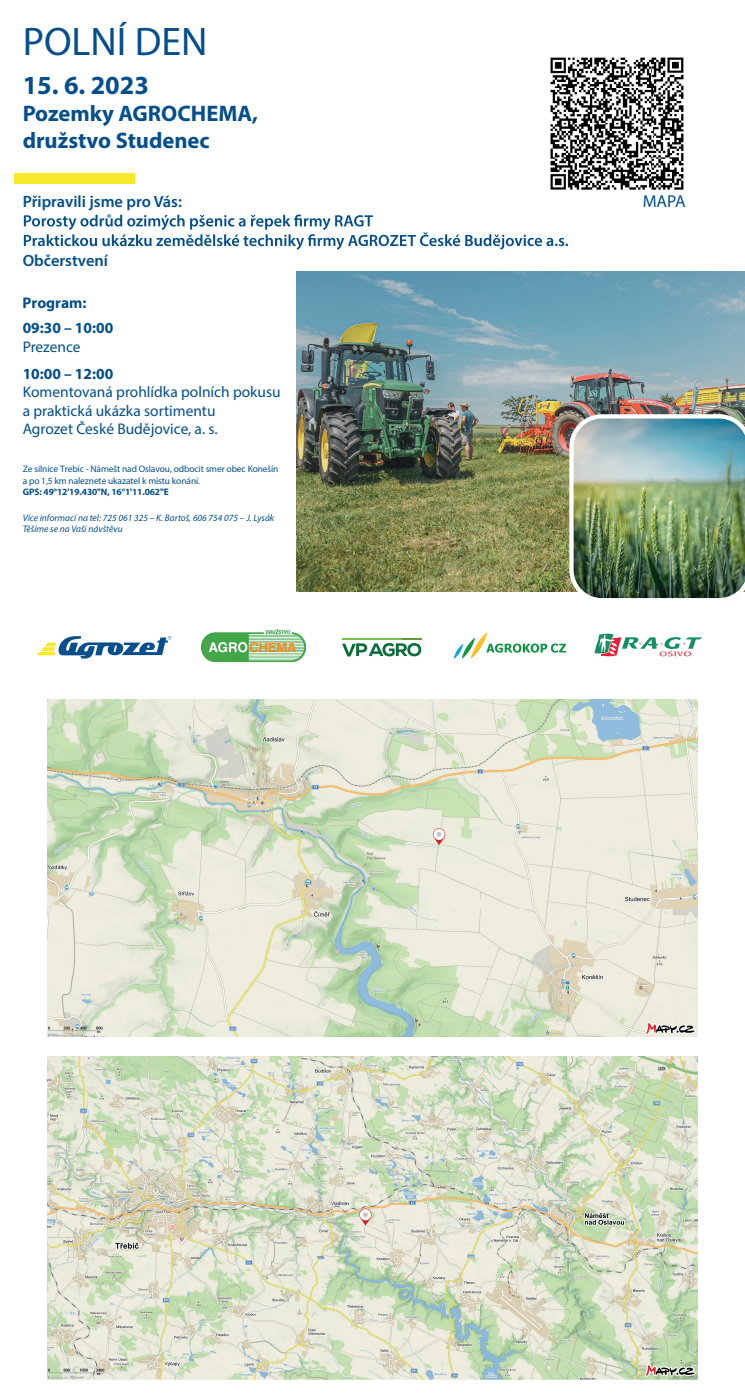
<style>
.page{position:relative;width:745px;height:1400px;background:#fff}
.page>*{position:absolute;margin:0;border:0;box-sizing:border-box;transform-origin:0 0}
.t1{font:40px "Myriad Pro";color:#044f8b}
.t2{font:700 26.25px "Myriad Pro";color:#044f8b}
.t3{font:700 22.5px/27px "Myriad Pro";color:#044f8b}
.t4{font:17.25px "Myriad Pro";color:#044f8b}
.t5{font:600 16.38px "Myriad Pro";color:#044f8b}
.t6{font:15.38px/18.5px "Myriad Pro";color:#044f8b}
.t7{font:700 15.38px "Myriad Pro";color:#044f8b}
.t8{font:9.38px/11.4px "Myriad Pro";letter-spacing:-.01em;color:#044f8b}
.t9{font:italic 9.38px/11.4px "Myriad Pro";color:#044f8b}
.t10{font:700 9.38px "Myriad Pro";letter-spacing:-.01em;color:#044f8b}
</style>
<div class="page">
<svg style="left:24px;top:214px;width:543px;height:36px"></svg>
<div style="left:14px;top:173px;width:121px;height:10px;background:#f8e92a"></div>
<img style="left:550px;top:57px;width:134px;height:133px">
<img style="left:296px;top:271px;width:448px;height:321px">
<svg style="left:594px;top:633px;width:107px;height:24px"></svg>
<img style="left:202px;top:629px;width:103px;height:32px">
<svg style="left:453px;top:632px;width:112px;height:27px"></svg>
<svg style="left:342px;top:638px;width:79px;height:18px"></svg>
<svg style="left:37px;top:636px;width:134px;height:22px"></svg>
<img style="left:569px;top:414px;width:175px;height:188px">
<img style="left:47px;top:699px;width:650px;height:337px">
<img style="left:47px;top:1056px;width:650px;height:323px">
<h1 class="t1" style="left:23px;top:17px;width:186px">POLNÍ DEN</h1>
<h2 class="t2" style="left:23px;top:68px;width:128px">15. 6. 2023</h2>
<h3 class="t3" style="left:23px;top:99px;width:237px">Pozemky AGROCHEMA, družstvo Studenec</h3>
<p class="t5" style="left:23px;top:191px;width:161px">Připravili jsme pro Vás:</p>
<p class="t5" style="left:23px;top:250px;width:87px">Občerstvení</p>
<p class="t7" style="left:22px;top:293px;width:66px">Program:</p>
<p class="t7" style="left:23px;top:318px;width:92px">09:30 – 10:00</p>
<p class="t6" style="left:23px;top:337px;width:59px">Prezence</p>
<p class="t7" style="left:23px;top:364px;width:92px">10:00 – 12:00</p>
<p class="t6" style="left:23px;top:383px;width:259px">Komentovaná prohlídka polních pokusu a praktická ukázka sortimentu<br>Agrozet České Budějovice, a. s.</p>
<p class="t8" style="left:23px;top:463px;width:257px">Ze silnice Trebíc - Námešt nad Oslavou, odbocit smer obec Konešín a po 1,5 km naleznete ukazatel k místu konání.</p>
<p class="t10" style="left:23px;top:486px;width:147px">GPS: 49°12'19.430"N, 16°1'11.062"E</p>
<p class="t9" style="left:23px;top:512px;width:253px">Více informací na tel: 725 061 325 – K. Bartoš, 606 754 075 – J. Lysák<br>Těšíme se na Vaši návštěvu</p>
<p class="t4" style="left:642px;top:191px;width:44px">MAPA</p>
</div>
